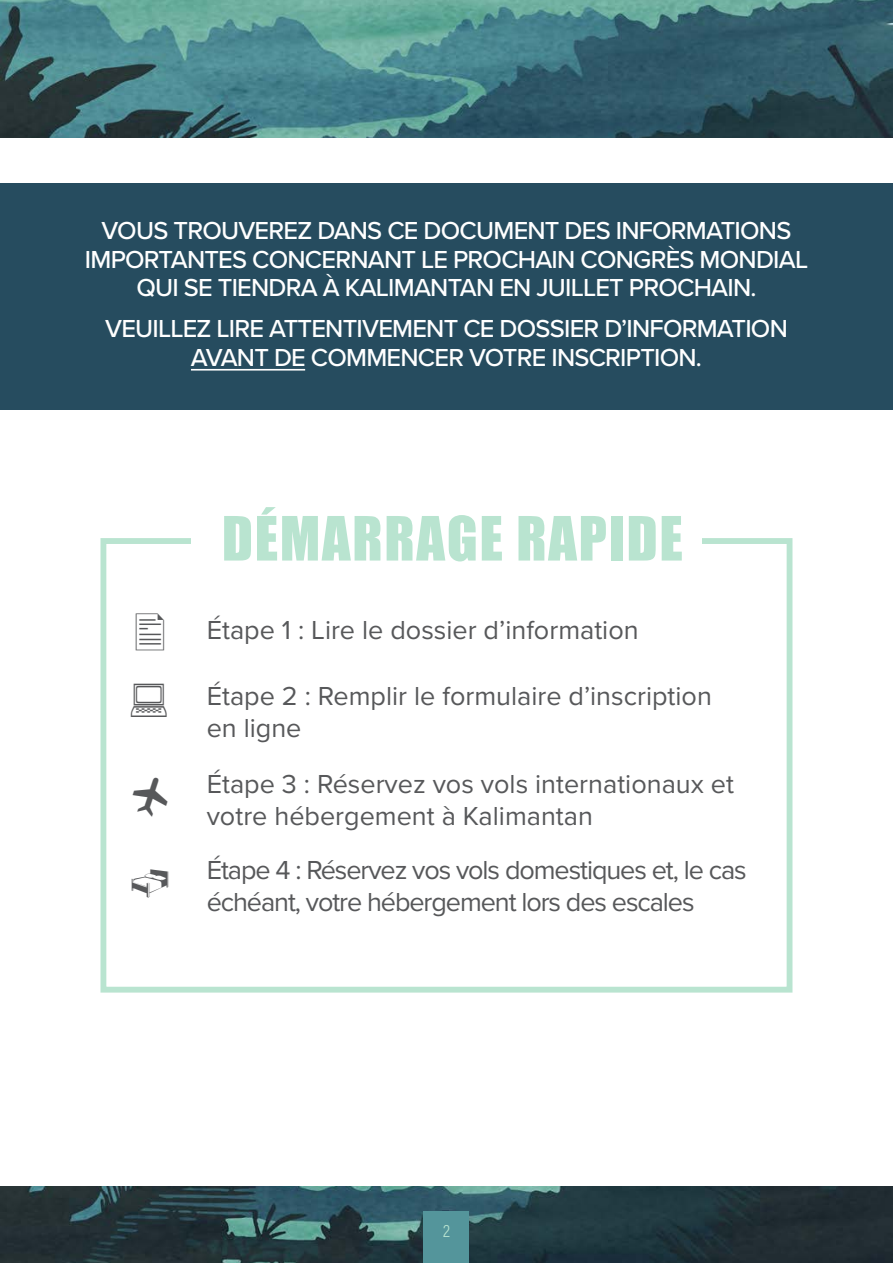
<style>
.page{position:relative;width:893px;height:1263px;background:#fff}
.page>*{position:absolute;margin:0;border:0;box-sizing:border-box;transform-origin:0 0}
.t1{font:56.4px "Impact";letter-spacing:.03em;color:#b9e4d0}
.PULL_OUT{font:27px/32.4px "Proxima Nova";color:#57585a}
.PULL_OUT-2{font:27px/32.4px "Proxima Nova";letter-spacing:-.04em;color:#57585a}
.Paragraph_Style_1{font:500 25.5px/28.5px "Proxima Nova";letter-spacing:-.03em;color:#fff;text-align:center}
.t2{font:300 18px "Acumin Pro Cond";color:#b9e4d0}
</style>
<div class="page">
<img style="left:0;top:1186px;width:893px;height:77px">
<div style="left:424px;top:1211px;width:45px;height:52px;background:#54959b"></div>
<img style="left:0;top:0;width:893px;height:137px">
<div style="left:0;top:183px;width:893px;height:226px;background:#264c5f"></div>
<hr style="left:191px;top:369px;width:114px;height:2px;background:#fff">
<div style="left:100px;top:538px;width:692px;height:454px;border:6px solid #b9e4d0"></div>
<div style="left:191px;top:516px;width:511px;height:72px;background:#fff"></div>
<p class="Paragraph_Style_1" style="left:85px;top:215px;width:725px">VOUS TROUVEREZ DANS CE DOCUMENT DES INFORMATIONS<br>IMPORTANTES CONCERNANT LE PROCHAIN CONGRÈS MONDIAL<br>QUI SE TIENDRA À KALIMANTAN EN JUILLET PROCHAIN.</p>
<p class="Paragraph_Style_1" style="left:105px;top:314px;width:684px">VEUILLEZ LIRE ATTENTIVEMENT CE DOSSIER D’INFORMATION<br>AVANT DE COMMENCER VOTRE INSCRIPTION.</p>
<h1 class="t1" style="left:222px;top:495px;width:462px">DÉMARRAGE RAPIDE</h1>
<p class="PULL_OUT" style="left:207px;top:612px;width:433px">Étape 1 : Lire le dossier d’information</p>
<p class="PULL_OUT" style="left:207px;top:678px;width:507px">Étape 2 : Remplir le formulaire d’inscription en ligne</p>
<p class="PULL_OUT" style="left:207px;top:767px;width:529px">Étape 3 : Réservez vos vols internationaux et votre hébergement à Kalimantan</p>
<p class="PULL_OUT-2" style="left:207px;top:852px;width:541px">Étape 4 : Réservez vos vols domestiques et, le cas échéant, votre hébergement lors des escales</p>
<p class="t2" style="left:443px;top:1219px;width:8px">2</p>
</div>
